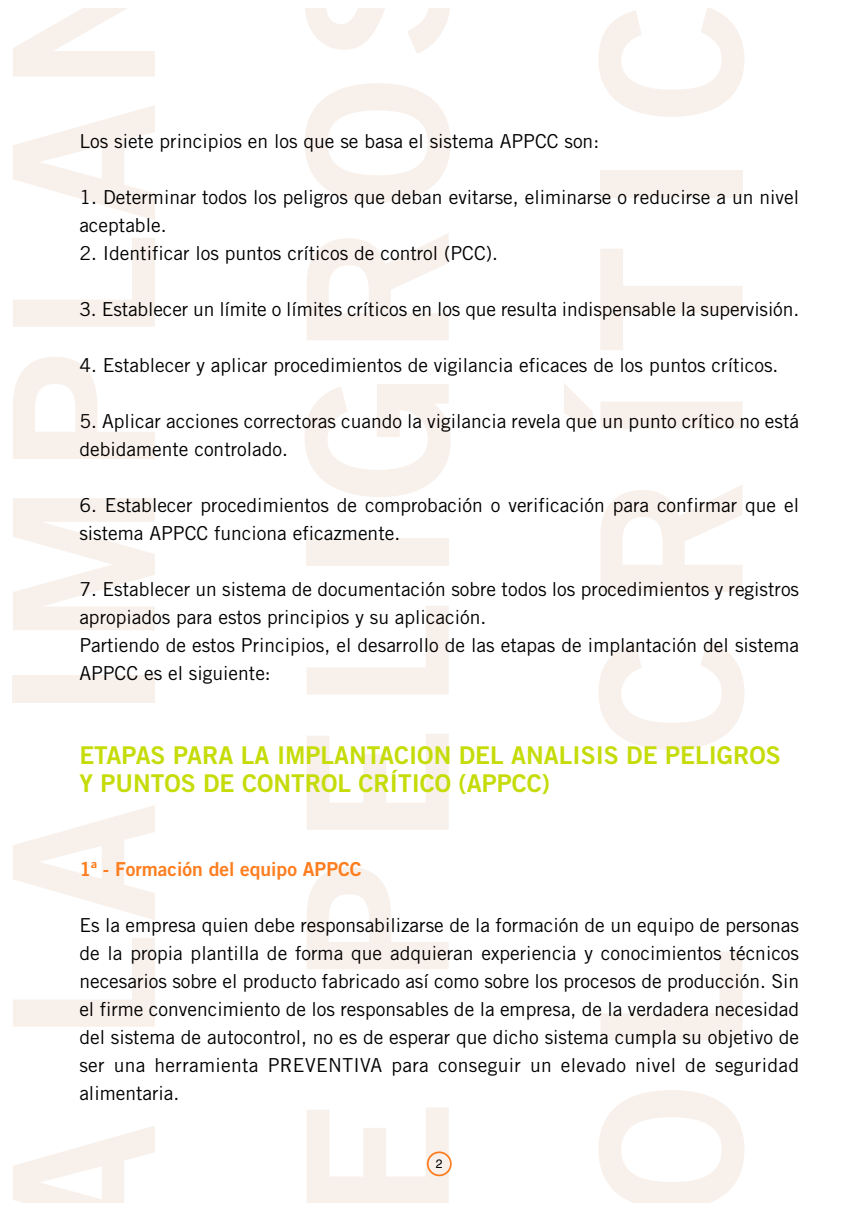
<style>
.page{position:relative;width:858px;height:1211px;background:#fff}
.page>*{position:absolute;margin:0;border:0;box-sizing:border-box;transform-origin:0 0}
.t1{font:24.5px/28px "Trade Gothic Bold Two";color:#c5dc09}
.t2{font:19.25px/28px "Trade Gothic";color:#000}
.t3{font:19.25px "Trade Gothic Bold Two";color:#fe7d1f}
.t4{font:12.25px "Helvetica";color:#000}
</style>
<div class="page">
<svg style="left:598px;top:1090px;width:146px;height:112px"></svg>
<svg style="left:600px;top:951px;width:142px;height:89px"></svg>
<svg style="left:598px;top:640px;width:146px;height:110px"></svg>
<svg style="left:600px;top:485px;width:142px;height:107px"></svg>
<svg style="left:564px;top:383px;width:178px;height:48px"></svg>
<svg style="left:600px;top:249px;width:142px;height:101px"></svg>
<div style="left:600px;top:170px;width:142px;height:27px;background:#f8f0ea"></div>
<svg style="left:598px;top:8px;width:146px;height:109px"></svg>
<svg style="left:307px;top:867px;width:141px;height:102px"></svg>
<svg style="left:307px;top:734px;width:141px;height:95px"></svg>
<svg style="left:307px;top:606px;width:141px;height:88px"></svg>
<div style="left:306px;top:538px;width:142px;height:27px;background:#f8f0ea"></div>
<svg style="left:305px;top:384px;width:145px;height:113px"></svg>
<svg style="left:307px;top:233px;width:141px;height:107px"></svg>
<svg style="left:305px;top:83px;width:145px;height:119px"></svg>
<svg style="left:305px;top:8px;width:145px;height:46px"></svg>
<svg style="left:13px;top:1126px;width:142px;height:76px"></svg>
<svg style="left:13px;top:938px;width:142px;height:88px"></svg>
<svg style="left:13px;top:805px;width:142px;height:115px"></svg>
<div style="left:13px;top:675px;width:142px;height:27px;background:#f8f0ea"></div>
<svg style="left:13px;top:498px;width:142px;height:132px"></svg>
<svg style="left:13px;top:357px;width:142px;height:102px"></svg>
<svg style="left:13px;top:238px;width:142px;height:89px"></svg>
<svg style="left:13px;top:105px;width:142px;height:115px"></svg>
<svg style="left:13px;top:8px;width:142px;height:69px"></svg>
<svg style="left:307px;top:1107px;width:144px;height:95px"></svg>
<p class="t2" style="left:79px;top:129px;width:521px">Los siete principios en los que se basa el sistema APPCC son:</p>
<p class="t2" style="left:79px;top:185px;width:721px">1. Determinar todos los peligros que deban evitarse, eliminarse o reducirse a un nivel aceptable.</p>
<p class="t2" style="left:79px;top:241px;width:420px">2. Identificar los puntos críticos de control (PCC).</p>
<p class="t2" style="left:79px;top:297px;width:721px">3. Establecer un límite o límites críticos en los que resulta indispensable la supervisión.</p>
<p class="t2" style="left:79px;top:353px;width:700px">4. Establecer y aplicar procedimientos de vigilancia eficaces de los puntos críticos.</p>
<p class="t2" style="left:79px;top:409px;width:721px">5. Aplicar acciones correctoras cuando la vigilancia revela que un punto crítico no está debidamente controlado.</p>
<p class="t2" style="left:79px;top:493px;width:721px">6. Establecer procedimientos de comprobación o verificación para confirmar que el sistema APPCC funciona eficazmente.</p>
<p class="t2" style="left:79px;top:577px;width:721px">7. Establecer un sistema de documentación sobre todos los procedimientos y registros apropiados para estos principios y su aplicación.<br>Partiendo de estos Principios, el desarrollo de las etapas de implantación del sistema APPCC es el siguiente:</p>
<p class="t1" style="left:79px;top:743px;width:703px">ETAPAS PARA LA IMPLANTACION DEL ANALISIS DE PELIGROS<br>Y PUNTOS DE CONTROL CRÍTICO (APPCC)</p>
<p class="t3" style="left:79px;top:862px;width:284px">1ª - Formación del equipo APPCC</p>
<p class="t2" style="left:79px;top:913px;width:721px;text-align:justify">Es la empresa quien debe responsabilizarse de la formación de un equipo de personas de la propia plantilla de forma que adquieran experiencia y conocimientos técnicos necesarios sobre el producto fabricado así como sobre los procesos de producción. Sin el firme convencimiento de los responsables de la empresa, de la verdadera necesidad del sistema de autocontrol, no es de esperar que dicho sistema cumpla su objetivo de ser una herramienta PREVENTIVA para conseguir un elevado nivel de seguridad alimentaria.</p>
<p class="t4" style="left:436px;top:1159px;width:8px">2</p>
</div>
